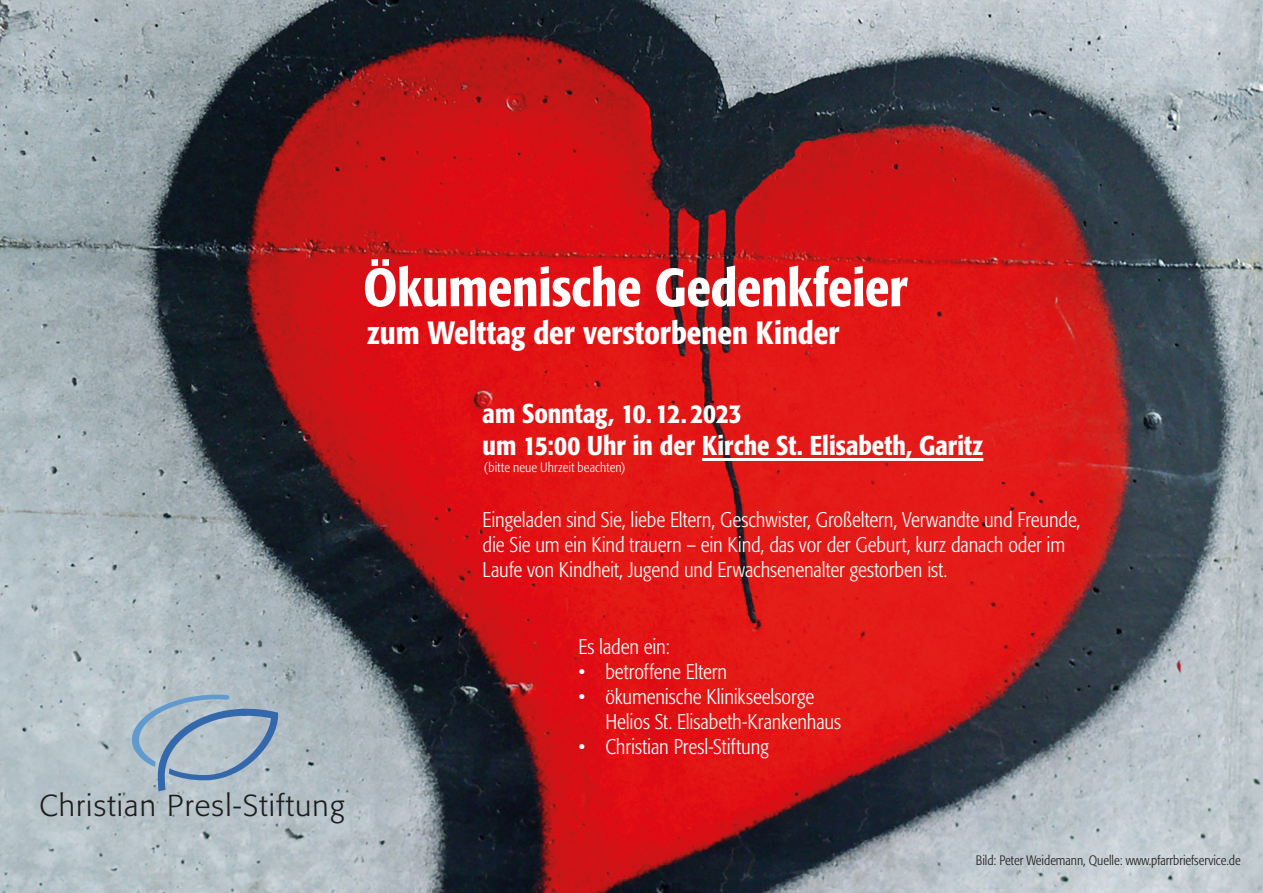
<style>
.page{position:relative;width:1263px;height:893px;background:#fff}
.page>*{position:absolute;margin:0;border:0;box-sizing:border-box;transform-origin:0 0}
.t1{font:500 condensed 53.1px "Formata";letter-spacing:-.005em;color:#fff}
.t2{font:500 condensed 31.8px "Formata";color:#fff}
.t3{font:300 30px "Formata";letter-spacing:.04em;color:#1d1d1b}
.t4{font:500 condensed 27px/32.4px "Formata";color:#fff}
.t5{font:300 condensed 21px/25.2px "Formata";letter-spacing:-.005em;color:#fff}
.t6{font:300 condensed 13.5px "Formata";color:#1d1d1b}
.t7{font:300 condensed 13.5px "Formata";letter-spacing:.01em;color:#fff}
</style>
<div class="page">
<img style="left:0;top:0;width:1263px;height:893px">
<hr style="left:702px;top:458px;width:281px;height:3px;background:#fff">
<svg style="left:124px;top:695px;width:154px;height:96px;background:#9fb3c4"></svg>
<h1 class="t1" style="left:363px;top:255px;width:546px">Ökumenische Gedenkfeier</h1>
<h2 class="t2" style="left:367px;top:314px;width:474px">zum Welttag der verstorbenen Kinder</h2>
<p class="t4" style="left:483px;top:397px;width:502px">am Sonntag, 10. 12. 2023<br>um 15:00 Uhr in der Kirche St. Elisabeth, Garitz</p>
<p class="t7" style="left:484px;top:459px;width:143px">(bitte neue Uhrzeit beachten)</p>
<p class="t5" style="left:483px;top:507px;width:599px">Eingeladen sind Sie, liebe Eltern, Geschwister, Großeltern, Verwandte und Freunde, die Sie um ein Kind trauern – ein Kind, das vor der Geburt, kurz danach oder im<br>Laufe von Kindheit, Jugend und Erwachsenenalter gestorben ist.</p>
<h3 class="t3" style="left:39px;top:788px;width:306px">Christian Presl-Stiftung</h3>
<p class="t5" style="left:578px;top:634px;width:93px">Es laden ein:</p>
<p class="t5" style="left:578px;top:659px;width:150px">• betroffene Eltern</p>
<p class="t5" style="left:605px;top:684px;width:237px;text-indent:-27px">• ökumenische Klinikseelsorge<br>Helios St. Elisabeth-Krankenhaus</p>
<p class="t5" style="left:578px;top:735px;width:192px">• Christian Presl-Stiftung</p>
<p class="t6" style="left:976px;top:852px;width:266px">Bild: Peter Weidemann, Quelle: www.pfarrbriefservice.de</p>
</div>
